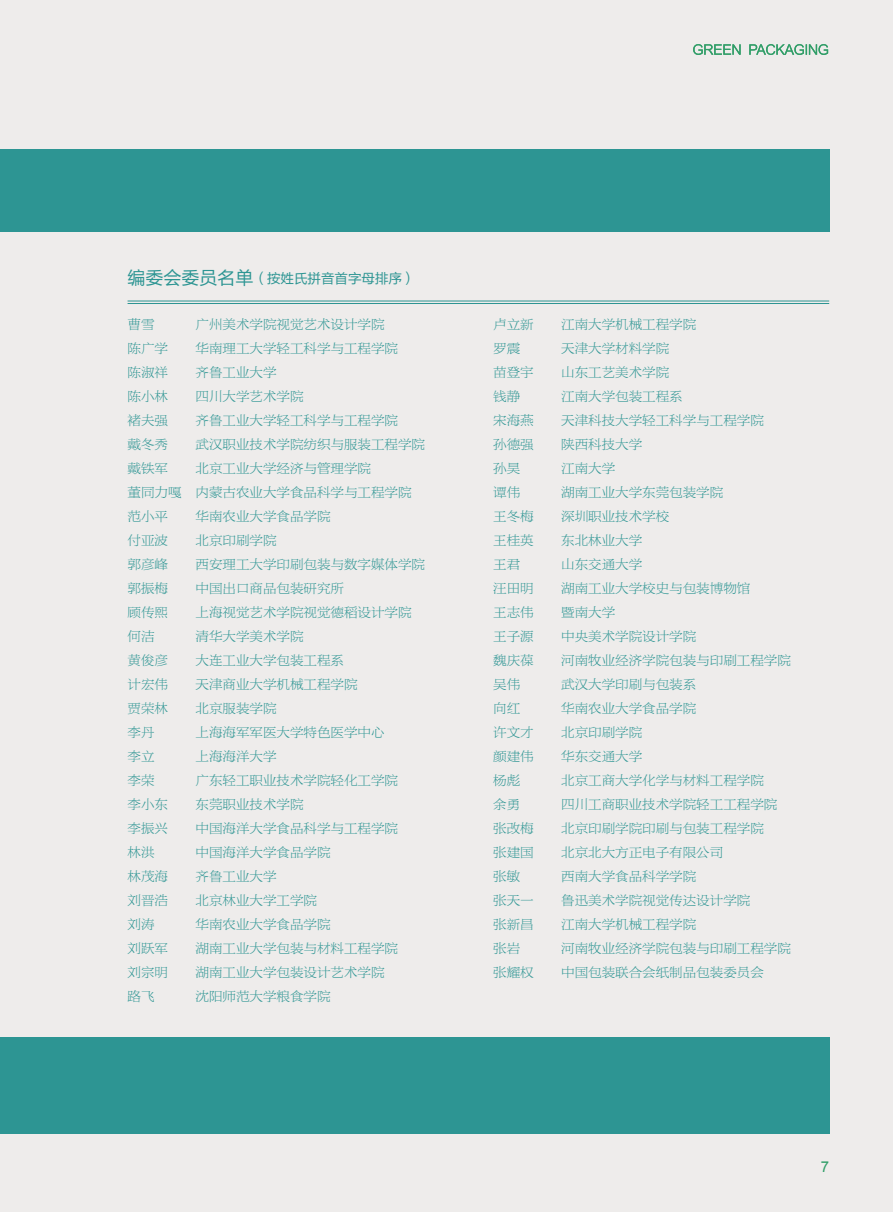
<style>
.page{position:relative;width:893px;height:1212px;background:#eeeceb}
.page>*{position:absolute;margin:0;border:0;box-sizing:border-box;transform-origin:0 0}
.t1{font:15px "Arial";color:#319e68}
.t2{font:13.5px/24px "FZBYSK GBK1 0";color:#2d9593}
.t3{font:13.5px "FZLTHK GBK1 0";color:#2d9593}
.s1{font-size:18px}
</style>
<div class="page">
<svg style="left:693px;top:44px;width:135px;height:11px"></svg>
<div style="left:0;top:149px;width:829px;height:82px;background:#2d9593"></div>
<div style="left:0;top:1038px;width:829px;height:96px;background:#2d9593"></div>
<hr style="left:128px;top:301px;width:701px;height:1px;background:#2d9593">
<hr style="left:128px;top:303px;width:701px;height:1px;background:#2d9593">
<p class="t3" style="left:128px;top:271px;width:289px"><span class="s1">编委会委员名单</span>（按姓氏拼音首字母排序）</p>
<p class="t2" style="left:128px;top:313px;width:28px">曹雪</p>
<p class="t2" style="left:196px;top:313px;width:190px">广州美术学院视觉艺术设计学院</p>
<p class="t2" style="left:128px;top:337px;width:42px">陈广学</p>
<p class="t2" style="left:196px;top:337px;width:204px">华南理工大学轻工科学与工程学院</p>
<p class="t2" style="left:128px;top:361px;width:42px">陈淑祥</p>
<p class="t2" style="left:196px;top:361px;width:82px">齐鲁工业大学</p>
<p class="t2" style="left:128px;top:385px;width:42px">陈小林</p>
<p class="t2" style="left:196px;top:385px;width:109px">四川大学艺术学院</p>
<p class="t2" style="left:128px;top:409px;width:42px">褚夫强</p>
<p class="t2" style="left:196px;top:409px;width:204px">齐鲁工业大学轻工科学与工程学院</p>
<p class="t2" style="left:128px;top:433px;width:42px">戴冬秀</p>
<p class="t2" style="left:196px;top:433px;width:231px">武汉职业技术学院纺织与服装工程学院</p>
<p class="t2" style="left:128px;top:457px;width:42px">戴铁军</p>
<p class="t2" style="left:128px;top:457px;width:286px;text-indent:68px">北京工业大学经济与管理学院<br>董同力嘎 内蒙古农业大学食品科学与工程学院范小平</p>
<p class="t2" style="left:196px;top:505px;width:136px">华南农业大学食品学院</p>
<p class="t2" style="left:128px;top:529px;width:42px">付亚波</p>
<p class="t2" style="left:196px;top:529px;width:82px">北京印刷学院</p>
<p class="t2" style="left:128px;top:553px;width:42px">郭彦峰</p>
<p class="t2" style="left:196px;top:553px;width:231px">西安理工大学印刷包装与数字媒体学院</p>
<p class="t2" style="left:128px;top:577px;width:42px">郭振梅</p>
<p class="t2" style="left:196px;top:577px;width:150px">中国出口商品包装研究所</p>
<p class="t2" style="left:128px;top:601px;width:42px">顾传熙</p>
<p class="t2" style="left:196px;top:601px;width:217px">上海视觉艺术学院视觉德稻设计学院</p>
<p class="t2" style="left:128px;top:625px;width:28px">何洁</p>
<p class="t2" style="left:196px;top:625px;width:109px">清华大学美术学院</p>
<p class="t2" style="left:128px;top:649px;width:42px">黄俊彦</p>
<p class="t2" style="left:196px;top:649px;width:150px">大连工业大学包装工程系</p>
<p class="t2" style="left:128px;top:673px;width:42px">计宏伟</p>
<p class="t2" style="left:196px;top:673px;width:163px">天津商业大学机械工程学院</p>
<p class="t2" style="left:128px;top:697px;width:42px">贾荣林</p>
<p class="t2" style="left:196px;top:697px;width:82px">北京服装学院</p>
<p class="t2" style="left:128px;top:721px;width:28px">李丹</p>
<p class="t2" style="left:196px;top:721px;width:190px">上海海军军医大学特色医学中心</p>
<p class="t2" style="left:128px;top:745px;width:28px">李立</p>
<p class="t2" style="left:196px;top:745px;width:82px">上海海洋大学</p>
<p class="t2" style="left:128px;top:769px;width:28px">李荣</p>
<p class="t2" style="left:196px;top:769px;width:204px">广东轻工职业技术学院轻化工学院</p>
<p class="t2" style="left:128px;top:793px;width:42px">李小东</p>
<p class="t2" style="left:196px;top:793px;width:109px">东莞职业技术学院</p>
<p class="t2" style="left:128px;top:817px;width:42px">李振兴</p>
<p class="t2" style="left:196px;top:817px;width:204px">中国海洋大学食品科学与工程学院</p>
<p class="t2" style="left:128px;top:841px;width:28px">林洪</p>
<p class="t2" style="left:196px;top:841px;width:136px">中国海洋大学食品学院</p>
<p class="t2" style="left:128px;top:865px;width:42px">林茂海</p>
<p class="t2" style="left:196px;top:865px;width:82px">齐鲁工业大学</p>
<p class="t2" style="left:128px;top:889px;width:42px">刘晋浩</p>
<p class="t2" style="left:196px;top:889px;width:123px">北京林业大学工学院</p>
<p class="t2" style="left:128px;top:913px;width:28px">刘涛</p>
<p class="t2" style="left:196px;top:913px;width:136px">华南农业大学食品学院</p>
<p class="t2" style="left:128px;top:937px;width:42px">刘跃军</p>
<p class="t2" style="left:196px;top:937px;width:204px">湖南工业大学包装与材料工程学院</p>
<p class="t2" style="left:128px;top:961px;width:42px">刘宗明</p>
<p class="t2" style="left:196px;top:961px;width:190px">湖南工业大学包装设计艺术学院</p>
<p class="t2" style="left:128px;top:985px;width:28px">路飞</p>
<p class="t2" style="left:196px;top:985px;width:136px">沈阳师范大学粮食学院</p>
<p class="t2" style="left:493px;top:313px;width:42px">卢立新</p>
<p class="t2" style="left:561px;top:313px;width:136px">江南大学机械工程学院</p>
<p class="t2" style="left:493px;top:337px;width:28px">罗震</p>
<p class="t2" style="left:561px;top:337px;width:109px">天津大学材料学院</p>
<p class="t2" style="left:493px;top:361px;width:42px">苗登宇</p>
<p class="t2" style="left:561px;top:361px;width:109px">山东工艺美术学院</p>
<p class="t2" style="left:493px;top:385px;width:28px">钱静</p>
<p class="t2" style="left:561px;top:385px;width:123px">江南大学包装工程系</p>
<p class="t2" style="left:493px;top:409px;width:42px">宋海燕</p>
<p class="t2" style="left:561px;top:409px;width:204px">天津科技大学轻工科学与工程学院</p>
<p class="t2" style="left:493px;top:433px;width:42px">孙德强</p>
<p class="t2" style="left:561px;top:433px;width:82px">陕西科技大学</p>
<p class="t2" style="left:493px;top:457px;width:28px">孙昊</p>
<p class="t2" style="left:561px;top:457px;width:55px">江南大学</p>
<p class="t2" style="left:493px;top:481px;width:28px">谭伟</p>
<p class="t2" style="left:561px;top:481px;width:163px">湖南工业大学东莞包装学院</p>
<p class="t2" style="left:493px;top:505px;width:42px">王冬梅</p>
<p class="t2" style="left:561px;top:505px;width:109px">深圳职业技术学校</p>
<p class="t2" style="left:493px;top:529px;width:42px">王桂英</p>
<p class="t2" style="left:561px;top:529px;width:82px">东北林业大学</p>
<p class="t2" style="left:493px;top:553px;width:28px">王君</p>
<p class="t2" style="left:561px;top:553px;width:82px">山东交通大学</p>
<p class="t2" style="left:493px;top:577px;width:42px">汪田明</p>
<p class="t2" style="left:561px;top:577px;width:190px">湖南工业大学校史与包装博物馆</p>
<p class="t2" style="left:493px;top:601px;width:42px">王志伟</p>
<p class="t2" style="left:561px;top:601px;width:55px">暨南大学</p>
<p class="t2" style="left:493px;top:625px;width:42px">王子源</p>
<p class="t2" style="left:561px;top:625px;width:136px">中央美术学院设计学院</p>
<p class="t2" style="left:493px;top:649px;width:42px">魏庆葆</p>
<p class="t2" style="left:561px;top:649px;width:231px">河南牧业经济学院包装与印刷工程学院</p>
<p class="t2" style="left:493px;top:673px;width:28px">吴伟</p>
<p class="t2" style="left:561px;top:673px;width:136px">武汉大学印刷与包装系</p>
<p class="t2" style="left:493px;top:697px;width:28px">向红</p>
<p class="t2" style="left:561px;top:697px;width:136px">华南农业大学食品学院</p>
<p class="t2" style="left:493px;top:721px;width:42px">许文才</p>
<p class="t2" style="left:561px;top:721px;width:82px">北京印刷学院</p>
<p class="t2" style="left:493px;top:745px;width:42px">颜建伟</p>
<p class="t2" style="left:561px;top:745px;width:82px">华东交通大学</p>
<p class="t2" style="left:493px;top:769px;width:28px">杨彪</p>
<p class="t2" style="left:561px;top:769px;width:204px">北京工商大学化学与材料工程学院</p>
<p class="t2" style="left:493px;top:793px;width:28px">余勇</p>
<p class="t2" style="left:561px;top:793px;width:217px">四川工商职业技术学院轻工工程学院</p>
<p class="t2" style="left:493px;top:817px;width:42px">张改梅</p>
<p class="t2" style="left:561px;top:817px;width:204px">北京印刷学院印刷与包装工程学院</p>
<p class="t2" style="left:493px;top:841px;width:42px">张建国</p>
<p class="t2" style="left:561px;top:841px;width:163px">北京北大方正电子有限公司</p>
<p class="t2" style="left:493px;top:865px;width:28px">张敏</p>
<p class="t2" style="left:561px;top:865px;width:136px">西南大学食品科学学院</p>
<p class="t2" style="left:493px;top:889px;width:42px">张天一</p>
<p class="t2" style="left:561px;top:889px;width:190px">鲁迅美术学院视觉传达设计学院</p>
<p class="t2" style="left:493px;top:913px;width:42px">张新昌</p>
<p class="t2" style="left:561px;top:913px;width:136px">江南大学机械工程学院</p>
<p class="t2" style="left:493px;top:937px;width:28px">张岩</p>
<p class="t2" style="left:561px;top:937px;width:231px">河南牧业经济学院包装与印刷工程学院</p>
<p class="t2" style="left:493px;top:961px;width:42px">张耀权</p>
<p class="t2" style="left:561px;top:961px;width:204px">中国包装联合会纸制品包装委员会</p>
<p class="t1" style="left:821px;top:1156px;width:10px">7</p>
</div>
